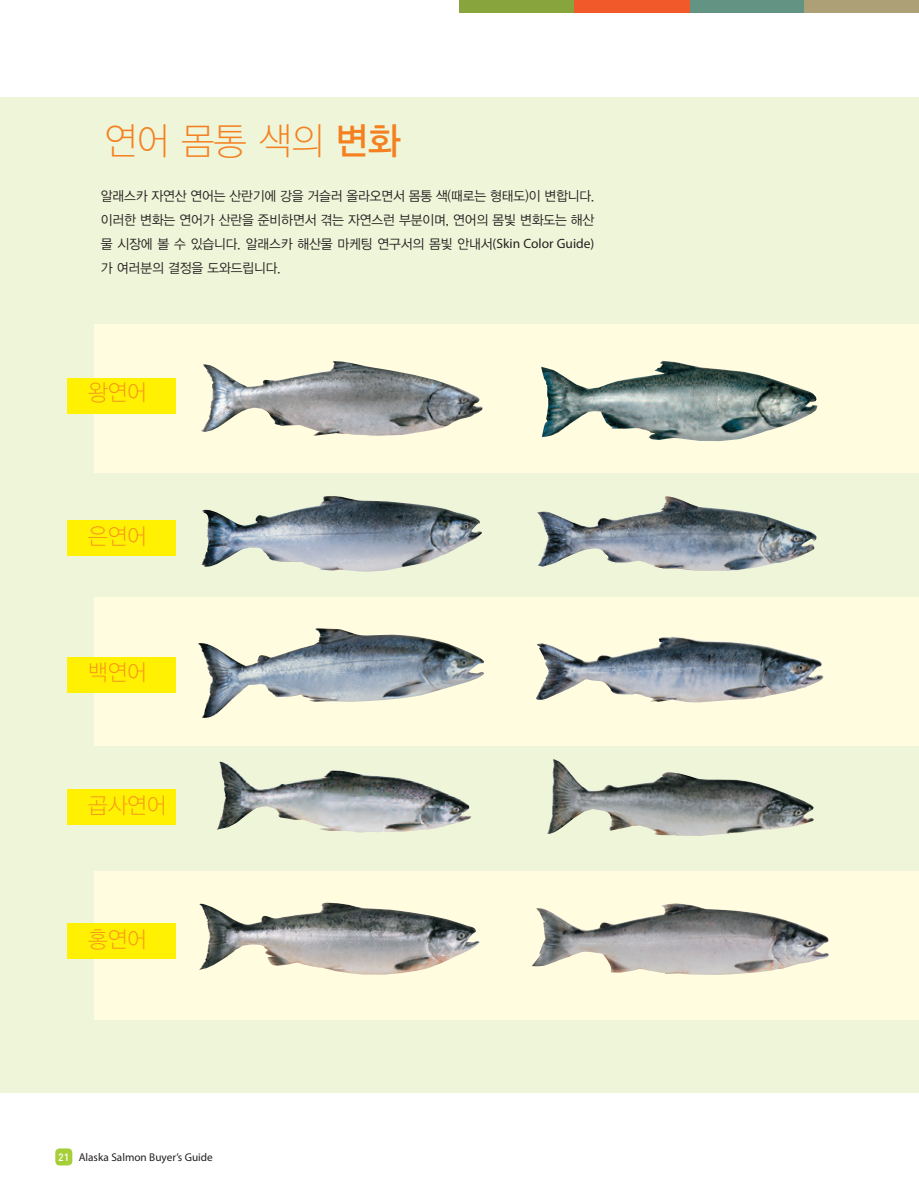
<style>
.page{position:relative;width:919px;height:1191px;background:#fff}
.page>*{position:absolute;margin:0;border:0;box-sizing:border-box;transform-origin:0 0}
.t1{font:37.5px "YDVYGO Std 11";color:#f58021;scale:.95 1}
.t2{font:22.5px "YDVYGO Std 11";letter-spacing:-.01em;color:#f7931d;scale:.95 1}
.t3{font:13.5px/24px "YDVYGO Std 12";letter-spacing:-.01em;color:#231f20;text-align:justify;scale:.95 1}
.t4{font:11.25px "Myriad Pro";color:#231f20}
.t5{font:500 10.5px "DIN";color:#fff}
.s1{font-family:"YDVYGO Std 13"}
.s2{font-family:"Myriad Pro"}
</style>
<div class="page">
<div style="left:55px;top:1148px;width:17px;height:17px;background:#a6ce39;border-radius:4px"></div>
<div style="left:459px;top:0;width:118px;height:13px;background:#88a53d"></div>
<div style="left:574px;top:0;width:117px;height:13px;background:#f1592a"></div>
<div style="left:690px;top:0;width:115px;height:13px;background:#639382"></div>
<div style="left:804px;top:0;width:114px;height:13px;background:#aea076"></div>
<div style="left:0;top:98px;width:918px;height:995px;background:#eff5d8"></div>
<div style="left:94px;top:324px;width:824px;height:148px;background:#fffce0"></div>
<div style="left:94px;top:597px;width:824px;height:149px;background:#fffce0"></div>
<div style="left:94px;top:871px;width:824px;height:148px;background:#fffce0"></div>
<img style="left:217px;top:761px;width:254px;height:71px">
<img style="left:541px;top:361px;width:276px;height:80px">
<img style="left:201px;top:361px;width:282px;height:75px">
<img style="left:201px;top:496px;width:281px;height:76px">
<img style="left:537px;top:496px;width:279px;height:75px">
<img style="left:536px;top:636px;width:287px;height:67px">
<img style="left:198px;top:628px;width:286px;height:90px">
<img style="left:547px;top:759px;width:266px;height:77px">
<img style="left:531px;top:903px;width:297px;height:72px">
<img style="left:199px;top:902px;width:280px;height:72px">
<div style="left:68px;top:378px;width:108px;height:36px;background:#fff101"></div>
<div style="left:68px;top:520px;width:108px;height:36px;background:#fff101"></div>
<div style="left:68px;top:657px;width:108px;height:36px;background:#fff101"></div>
<div style="left:68px;top:789px;width:108px;height:36px;background:#fff101"></div>
<div style="left:68px;top:923px;width:108px;height:35px;background:#fff101"></div>
<h1 class="t1" style="left:104px;top:122px;width:313px">연어 몸통 색의 <span class="s1">변화</span></h1>
<p class="t3" style="left:101px;top:184px;width:521px">알래스카 자연산 연어는 산란기에 강을 거슬러 올라오면서 몸통 색(때로는 형태도 이) 변합니다. 이러한 변화는 연어가 산란을 준비하면서 겪는 자연스런 부분이며, 연어의 몸빛 변화도는 해산 물 시장에 볼 수 있습니다. 알래스카 해산물 마케팅 연구서의 몸빛 안내서<span class="s2">(Skin Color Guide( </span>가 여러분의 결정을 도와드립니다.</p>
<h2 class="t2" style="left:88px;top:381px;width:63px">왕연어</h2>
<h2 class="t2" style="left:88px;top:525px;width:63px">은연어</h2>
<h2 class="t2" style="left:88px;top:661px;width:63px">백연어</h2>
<h2 class="t2" style="left:88px;top:794px;width:84px">곱사연어</h2>
<h2 class="t2" style="left:88px;top:928px;width:63px">홍연어</h2>
<p class="t5" style="left:58px;top:1150px;width:13px">21</p>
<p class="t4" style="left:79px;top:1149px;width:136px">Alaska Salmon Buyer s’ Guide</p>
</div>
